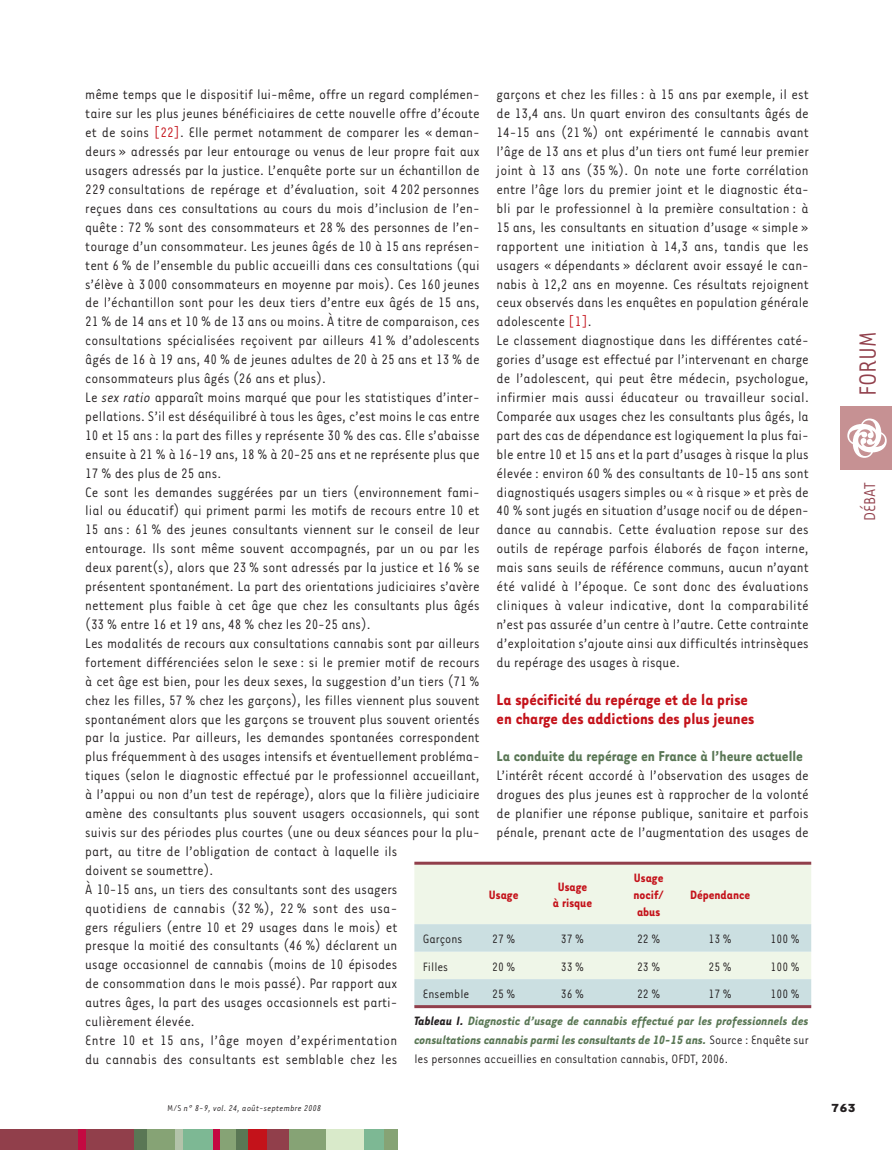
<style>
.page{position:relative;width:892px;height:1150px;background:#fff}
.page>*{position:absolute;margin:0;border:0;box-sizing:border-box;transform-origin:0 0}
.t1{font:27px "Tarzana Narrow";color:#913f4b}
.t2{font:700 18px/18.9px "Tarzana Narrow";color:#c4121a}
.t3{font:18px "Tarzana Narrow";color:#913f4b}
.t4{font:700 16.5px "Tarzana Narrow";color:#5a7755}
.t5{font:15.75px/18.9px "Tarzana Narrow";color:#231f20}
.t6{font:13.95px/18.9px "Tarzana Narrow";color:#231f20}
.t7{font:italic 700 13.95px/27.2px "Tarzana Narrow";color:#5a7755}
.t8{font:700 13.95px/16.8px "Tarzana Narrow";color:#c4121a;text-align:center}
.t9{font:700 13.5px "Tarzana Wide";color:#231f20}
.t10{font:italic 9.75px "Tarzana Narrow";letter-spacing:.025em;color:#231f20}
.s1{color:#c4121a}
.s2{font-style:italic}
.s3{font-weight:400;font-style:normal;color:#231f20}
.s4{color:#231f20}
.s5{font-weight:700;font-style:italic;color:#5a7755}
.s6{font-style:normal}
</style>
<div class="page">
<div style="left:0;top:1128px;width:134px;height:21px;background:#913f4b"></div>
<div style="left:235px;top:1128px;width:13px;height:21px;background:#5a7755"></div>
<div style="left:78px;top:1128px;width:7px;height:21px;background:#c40941"></div>
<div style="left:134px;top:1128px;width:21px;height:21px;background:#5a7755"></div>
<div style="left:147px;top:1128px;width:30px;height:21px;background:#86a375"></div>
<div style="left:175px;top:1128px;width:9px;height:21px;background:#b3c3aa"></div>
<div style="left:183px;top:1128px;width:30px;height:21px;background:#7db894"></div>
<div style="left:217px;top:1128px;width:19px;height:21px;background:#86a375"></div>
<div style="left:213px;top:1128px;width:6px;height:21px;background:#c40941"></div>
<div style="left:248px;top:1128px;width:27px;height:21px;background:#c4121a"></div>
<div style="left:287px;top:1128px;width:39px;height:21px;background:#86a375"></div>
<div style="left:267px;top:1128px;width:21px;height:21px;background:#913f4b"></div>
<div style="left:326px;top:1128px;width:39px;height:21px;background:#d9eaca"></div>
<div style="left:364px;top:1128px;width:20px;height:21px;background:#7db894"></div>
<div style="left:383px;top:1128px;width:14px;height:21px;background:#86a375"></div>
<div style="left:840px;top:406px;width:51px;height:63px;background:#c69193"></div>
<svg style="left:847px;top:418px;width:39px;height:40px"></svg>
<div style="left:414px;top:864px;width:397px;height:60px;background:#eff6e8"></div>
<svg style="left:414px;top:924px;width:397px;height:81px;background:#d7e6e3"></svg>
<hr style="left:414px;top:861px;width:397px;height:3px;background:#913f4b">
<hr style="left:414px;top:1005px;width:344px;height:3px;background:#913f4b">
<hr style="left:758px;top:1005px;width:53px;height:3px;background:#913f4b">
<p class="t5" style="left:85px;top:87px;width:396px">même temps que le dispositif lui-même, offre un regard complémen&shy;taire sur les plus jeunes bénéficiaires de cette nouvelle offre d’écoute et de soins <span class="s1">[22]</span>. Elle permet notamment de comparer les « deman&shy;deurs » adressés par leur entourage ou venus de leur propre fait aux usagers adressés par la justice. L’enquête porte sur un échantillon de 229 consultations de repérage et d’évaluation, soit 4 202 personnes reçues dans ces consultations au cours du mois d’inclusion de l’en&shy;quête : 72 % sont des consommateurs et 28 % des personnes de l’en&shy;tourage d’un consommateur. Les jeunes âgés de 10 à 15 ans représen&shy;tent 6 % de l’ensemble du public accueilli dans ces consultations (qui s’élève à 3 000 consommateurs en moyenne par mois). Ces 160 jeunes de l’échantillon sont pour les deux tiers d’entre eux âgés de 15 ans, 21 % de 14 ans et 10 % de 13 ans ou moins. À titre de comparaison, ces consultations spécialisées reçoivent par ailleurs 41 % d’adolescents âgés de 16 à 19 ans, 40 % de jeunes adultes de 20 à 25 ans et 13 % de consommateurs plus âgés (26 ans et plus).<br>Le <span class="s2">sex ratio</span> apparaît moins marqué que pour les statistiques d’inter&shy;pellations. S’il est déséquilibré à tous les âges, c’est moins le cas entre 10 et 15 ans : la part des filles y représente 30 % des cas. Elle s’abaisse ensuite à 21 % à 16-19 ans, 18 % à 20-25 ans et ne représente plus que 17 % des plus de 25 ans.<br>Ce sont les demandes suggérées par un tiers (environnement fami&shy;lial ou éducatif) qui priment parmi les motifs de recours entre 10 et 15 ans : 61 % des jeunes consultants viennent sur le conseil de leur entourage. Ils sont même souvent accompagnés, par un ou par les deux parent(s), alors que 23 % sont adressés par la justice et 16 % se présentent spontanément. La part des orientations judiciaires s’avère nettement plus faible à cet âge que chez les consultants plus âgés (33 % entre 16 et 19 ans, 48 % chez les 20-25 ans).<br>Les modalités de recours aux consultations cannabis sont par ailleurs fortement différenciées selon le sexe : si le premier motif de recours à cet âge est bien, pour les deux sexes, la suggestion d’un tiers (71 % chez les filles, 57 % chez les garçons), les filles viennent plus souvent spontanément alors que les garçons se trouvent plus souvent orientés par la justice. Par ailleurs, les demandes spontanées correspondent plus fréquemment à des usages intensifs et éventuellement probléma&shy;tiques (selon le diagnostic effectué par le professionnel accueillant, à l’appui ou non d’un test de repérage), alors que la filière judiciaire amène des consultants plus souvent usagers occasionnels, qui sont suivis sur des périodes plus courtes (une ou deux séances pour la plu&shy;part, au titre de l’obligation de contact à laquelle ils<br>doivent se soumettre).<br>À 10-15 ans, un tiers des consultants sont des usagers<br>quotidiens de cannabis (32 %), 22 % sont des usa-<br>gers réguliers (entre 10 et 29 usages dans le mois) et<br>presque la moitié des consultants (46 %) déclarent un<br>usage occasionnel de cannabis (moins de 10 épisodes<br>de consommation dans le mois passé). Par rapport aux<br>autres âges, la part des usages occasionnels est parti-<br>culièrement élevée.<br>Entre 10 et 15 ans, l’âge moyen d’expérimentation<br>du cannabis des consultants est semblable chez les</p>
<p class="t5" style="left:496px;top:87px;width:313px">garçons et chez les filles : à 15 ans par exemple, il est de 13,4 ans. Un quart environ des consultants âgés de 14-15 ans (21 %) ont expérimenté le cannabis avant l’âge de 13 ans et plus d’un tiers ont fumé leur premier joint à 13 ans (35 %). On note une forte corrélation entre l’âge lors du premier joint et le diagnostic éta&shy;bli par le professionnel à la première consultation : à 15 ans, les consultants en situation d’usage « simple » rapportent une initiation à 14,3 ans, tandis que les usagers « dépendants » déclarent avoir essayé le can&shy;nabis à 12,2 ans en moyenne. Ces résultats rejoignent ceux observés dans les enquêtes en population générale adolescente <span class="s1">[1]</span>.<br>Le classement diagnostique dans les différentes caté&shy;gories d’usage est effectué par l’intervenant en charge de l’adolescent, qui peut être médecin, psychologue, infirmier mais aussi éducateur ou travailleur social.<br>Comparée aux usages chez les consultants plus âgés, la part des cas de dépendance est logiquement la plus fai&shy;ble entre 10 et 15 ans et la part d’usages à risque la plus élevée : environ 60 % des consultants de 10-15 ans sont diagnostiqués usagers simples ou « à risque » et près de 40 % sont jugés en situation d’usage nocif ou de dépen&shy;dance au cannabis. Cette évaluation repose sur des outils de repérage parfois élaborés de façon interne, mais sans seuils de référence communs, aucun n’ayant été validé à l’époque. Ce sont donc des évaluations cliniques à valeur indicative, dont la comparabilité n’est pas assurée d’un centre à l’autre. Cette contrainte d’exploitation s’ajoute ainsi aux difficultés intrinsèques du repérage des usages à risque.</p>
<p class="t2" style="left:496px;top:691px;width:259px">La spécificité du repérage et de la prise en charge des addictions des plus jeunes</p>
<p class="t4" style="left:496px;top:751px;width:308px">La conduite du repérage en France à l’heure actuelle</p>
<p class="t5" style="left:496px;top:767px;width:313px;text-align:justify">L’intérêt récent accordé à l’observation des usages de drogues des plus jeunes est à rapprocher de la volonté de planifier une réponse publique, sanitaire et parfois pénale, prenant acte de l’augmentation des usages de</p>
<p class="t8" style="left:489px;top:887px;width:31px">Usage</p>
<p class="t8" style="left:553px;top:879px;width:41px">Usage à risque</p>
<p class="t8" style="left:633px;top:870px;width:32px;text-align:justify">Usage nocif/ abus</p>
<p class="t8" style="left:690px;top:887px;width:61px">Dépendance</p>
<p class="t6" style="left:423px;top:930px;width:41px">Garçons</p>
<p class="t6" style="left:492px;top:930px;width:25px">27 %</p>
<p class="t6" style="left:561px;top:930px;width:25px">37 %</p>
<p class="t6" style="left:637px;top:930px;width:25px">22 %</p>
<p class="t6" style="left:708px;top:930px;width:25px">13 %</p>
<p class="t6" style="left:770px;top:930px;width:30px">100 %</p>
<p class="t6" style="left:423px;top:958px;width:27px">Filles</p>
<p class="t6" style="left:492px;top:958px;width:25px">20 %</p>
<p class="t6" style="left:561px;top:958px;width:25px">33 %</p>
<p class="t6" style="left:637px;top:958px;width:25px">23 %</p>
<p class="t6" style="left:708px;top:958px;width:25px">25 %</p>
<p class="t6" style="left:770px;top:958px;width:30px">100 %</p>
<p class="t6" style="left:423px;top:985px;width:48px">Ensemble</p>
<p class="t6" style="left:492px;top:985px;width:25px">25 %</p>
<p class="t6" style="left:561px;top:985px;width:25px">36 %</p>
<p class="t6" style="left:637px;top:985px;width:25px">22 %</p>
<p class="t6" style="left:708px;top:985px;width:25px">17 %</p>
<p class="t7" style="left:414px;top:981px;width:396px;text-indent:356px"><span class="s3">100 %<br></span><span class="s4">Tableau I.</span> Diagnostic d’usage de cannabis effectué par les professionnels des</p>
<p class="t6" style="left:414px;top:1031px;width:396px"><span class="s5">consultations cannabis parmi les consultants de 10-15 ans.</span> Source : Enquête sur les personnes accueillies en consultation cannabis, OFDT, 2006.</p>
<h1 class="t1" style="left:858px;top:396px;width:65px;rotate:-90deg">FORUM</h1>
<p class="t3" style="left:863px;top:521px;width:40px;rotate:-90deg">DÉBAT</p>
<p class="t10" style="left:167px;top:1104px;width:155px"><span class="s6">M/S</span> n° 8-9, vol. 24, août-septembre 2008</p>
<p class="t9" style="left:831px;top:1103px;width:26px">763</p>
</div>
